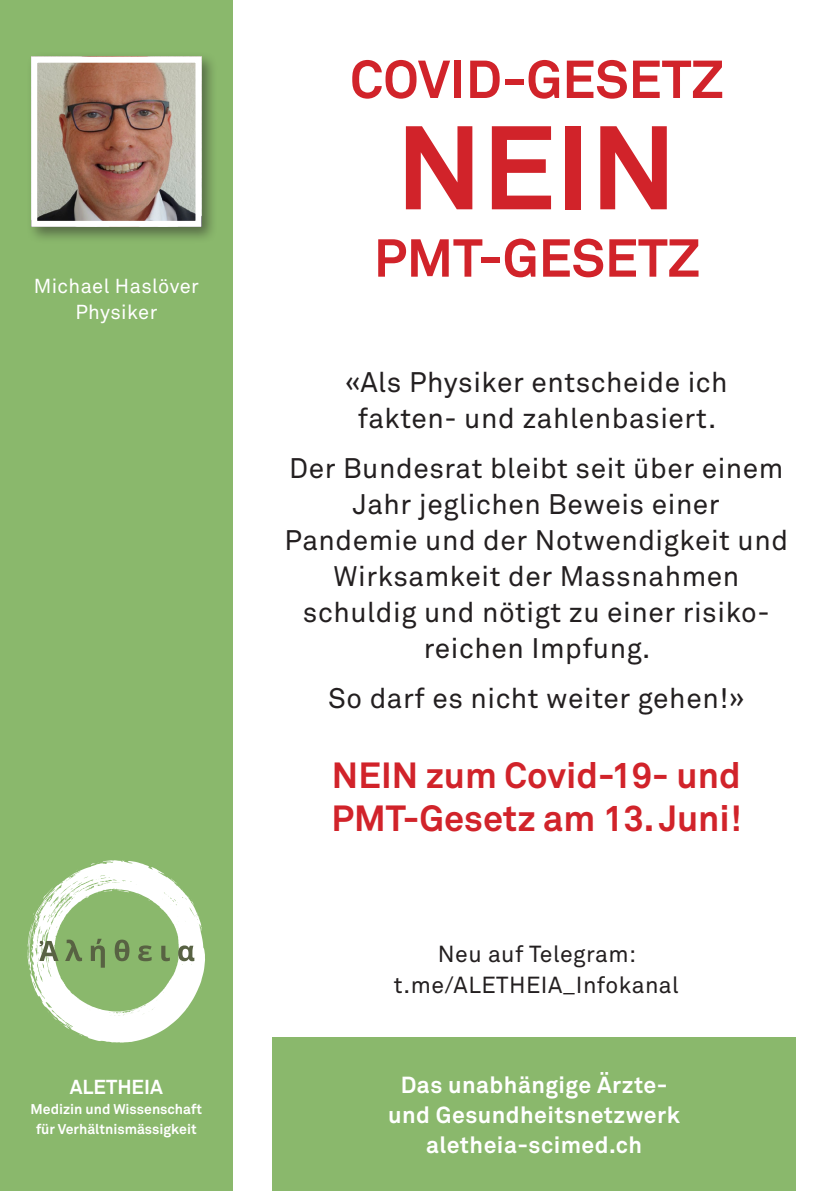
<style>
.page{position:relative;width:840px;height:1191px;background:#fff}
.page>*{position:absolute;margin:0;border:0;box-sizing:border-box;transform-origin:0 0}
.t1{font:700 117.2px "Akkurat Std";color:#d1232a}
.t2{font:700 52.8px "Akkurat Std";color:#d1232a}
.t3{font:700 36px "Akkurat Std";color:#d1232a}
.t4{font:28px/36px "Akkurat Std";letter-spacing:.02em;color:#231f20;text-align:center}
.t5{font:700 23px/30px "Akkurat Std";letter-spacing:.02em;color:#fff;text-align:center}
.t6{font:23px/30px "Akkurat Std";letter-spacing:.02em;color:#231f20;text-align:center}
.t7{font:20px "Akkurat Std";letter-spacing:.02em;color:#fff}
.t8{font:700 20px "Akkurat Std";color:#fff}
.t9{font:700 14px/20px "Akkurat Std";color:#fff;text-align:center}
</style>
<div class="page">
<div style="left:272px;top:1037px;width:523px;height:154px;background:#8ab86c"></div>
<div style="left:0;top:0;width:232px;height:1191px;background:#8ab86c"></div>
<svg style="left:28px;top:860px;width:177px;height:182px"></svg>
<div style="left:26px;top:51px;width:192px;height:193px;background:#231f20;opacity:.5"></div>
<img style="left:38px;top:64px;width:156px;height:156px">
<div style="left:31px;top:57px;width:170px;height:170px;border:6px solid #fff"></div>
<p class="t7" style="left:34px;top:274px;width:166px">Michael Haslöver</p>
<p class="t7" style="left:75px;top:300px;width:83px">Physiker</p>
<p class="t8" style="left:70px;top:1074px;width:95px">ALETHEIA</p>
<p class="t9" style="left:31px;top:1099px;width:173px">Medizin und Wissenschaft für Verhältnismässigkeit</p>
<p class="t2" style="left:350px;top:47px;width:375px">COVID-GESETZ</p>
<p class="t1" style="left:396px;top:95px;width:282px">NEIN</p>
<p class="t2" style="left:373px;top:225px;width:327px">PMT-GESETZ</p>
<p class="t4" style="left:345px;top:365px;width:384px">«Als Physiker entscheide ich fakten- und zahlenbasiert.</p>
<p class="t4" style="left:284px;top:451px;width:505px">Der Bundesrat bleibt seit über einem<br>Jahr jeglichen Beweis einer<br>Pandemie und der Notwendigkeit und<br>Wirksamkeit der Massnahmen schuldig und nötigt zu einer risiko&shy;reichen Impfung.</p>
<p class="t4" style="left:328px;top:681px;width:417px">So darf es nicht weiter gehen!»</p>
<p class="t3" style="left:332px;top:752px;width:410px">NEIN zum Covid-19- und</p>
<p class="t3" style="left:331px;top:796px;width:411px">PMT-Gesetz am 13. Juni!</p>
<p class="t6" style="left:393px;top:940px;width:286px">Neu auf Telegram: t.me/ALETHEIA_Infokanal</p>
<p class="t5" style="left:388px;top:1069px;width:293px">Das unabhängige Ärzte&shy;und Gesundheitsnetzwerk</p>
<p class="t5" style="left:426px;top:1129px;width:217px">aletheia-scimed.ch</p>
</div>
